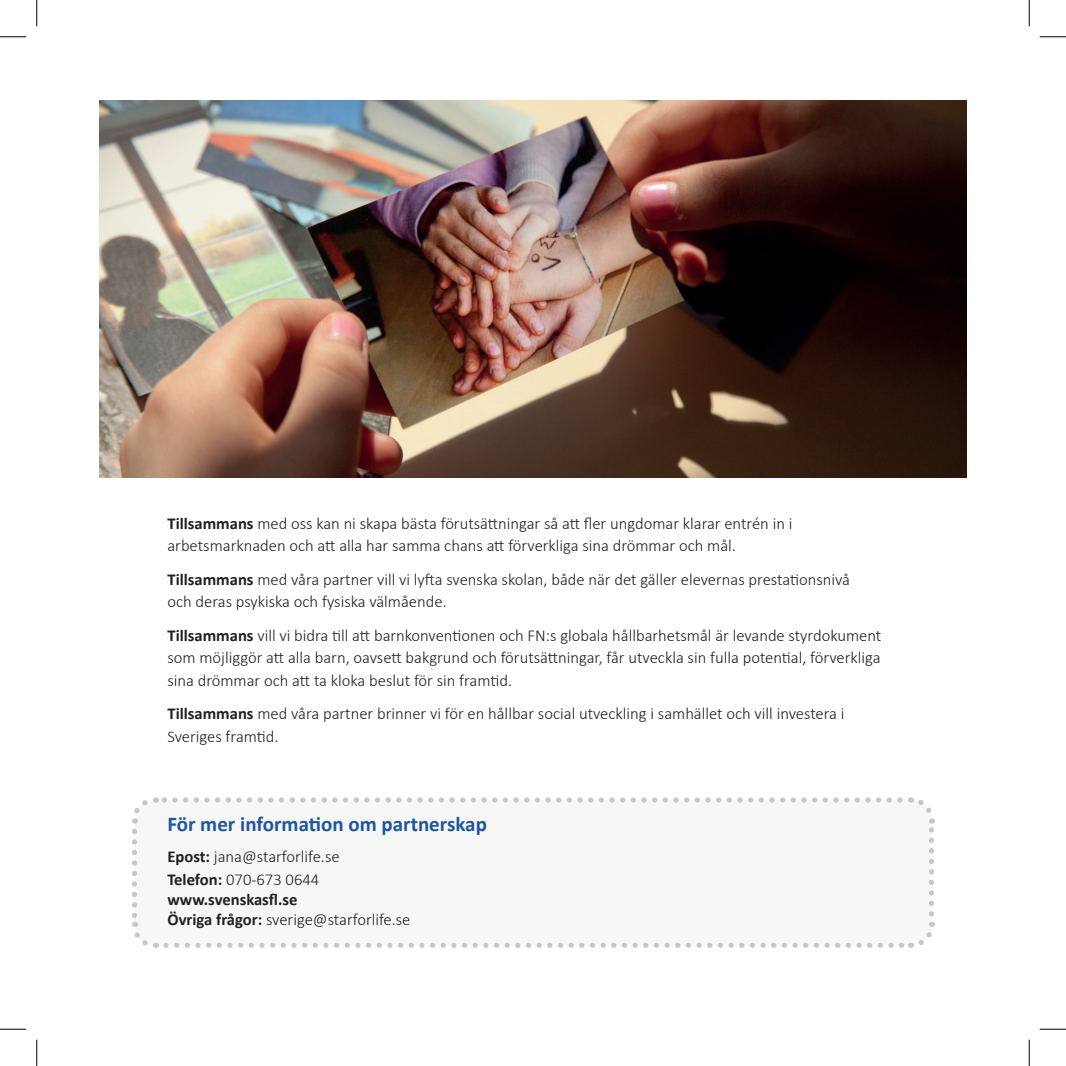
<style>
.page{position:relative;width:1066px;height:1066px;background:#fff}
.page>*{position:absolute;margin:0;border:0;box-sizing:border-box;transform-origin:0 0}
.t1{font:700 21px "Calibri";color:#1c55a4}
.t2{font:300 16.62px/22.8px "Calibri";color:#231f20}
.t3{font:700 16.62px/19.9px "Calibri";color:#231f20}
.s1{font-weight:700}
.s2{font-weight:300}
</style>
<div class="page">
<div style="left:134px;top:800px;width:797px;height:145px;background:#f7f7f6;border-radius:21px"></div>
<svg style="left:132px;top:831px;width:24px;height:117px"></svg>
<svg style="left:166px;top:921px;width:769px;height:27px"></svg>
<svg style="left:909px;top:797px;width:26px;height:117px"></svg>
<svg style="left:132px;top:797px;width:768px;height:26px"></svg>
<img style="left:100px;top:101px;width:866px;height:377px">
<svg style="left:0;top:36px;width:26px;height:1px"></svg>
<svg style="left:1039px;top:36px;width:27px;height:1px"></svg>
<svg style="left:0;top:1029px;width:26px;height:1px"></svg>
<svg style="left:1039px;top:1029px;width:27px;height:1px"></svg>
<svg style="left:36px;top:0;width:1px;height:26px"></svg>
<svg style="left:36px;top:1039px;width:1px;height:27px"></svg>
<svg style="left:1029px;top:0;width:1px;height:26px"></svg>
<svg style="left:1029px;top:1039px;width:1px;height:27px"></svg>
<p class="t2" style="left:167px;top:513px;width:626px"><span class="s1">Tillsammans</span> med oss kan ni skapa bästa förutsättningar så att fler ungdomar klarar entrén in i arbetsmarknaden och att alla har samma chans att förverkliga sina drömmar och mål.</p>
<p class="t2" style="left:167px;top:569px;width:684px"><span class="s1">Tillsammans</span> med våra partner vill vi lyfta svenska skolan, både när det gäller elevernas prestationsnivå och deras psykiska och fysiska välmående.</p>
<p class="t2" style="left:167px;top:625px;width:715px;text-align:justify"><span class="s1">Tillsammans</span> vill vi bidra till att barnkonventionen och FN:s globala hållbarhetsmål är levande styrdokument som möjliggör att alla barn, oavsett bakgrund och förutsättningar, får utveckla sin fulla potential, förverkliga sina drömmar och att ta kloka beslut för sin framtid.</p>
<p class="t2" style="left:167px;top:704px;width:678px"><span class="s1">Tillsammans</span> med våra partner brinner vi för en hållbar social utveckling i samhället och vill investera i<br>Sveriges framtid.</p>
<p class="t1" style="left:167px;top:811px;width:321px">För mer information om partnerskap</p>
<p class="t2" style="left:167px;top:846px;width:174px"><span class="s1">Epost:</span> jana@starforlife.se<br><span class="s1">Telefon:</span> 070-673 0644</p>
<p class="t3" style="left:167px;top:889px;width:244px">www.svenskasfl.se<br>Övriga frågor: <span class="s2">sverige@starforlife.se</span></p>
</div>
